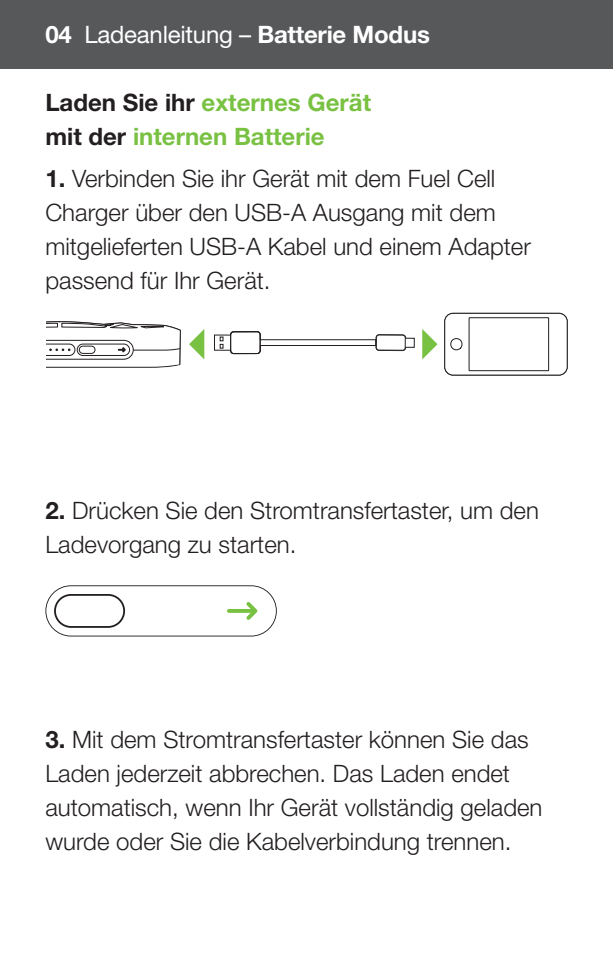
<style>
.page{position:relative;width:613px;height:964px;background:#fff}
.page>*{position:absolute;margin:0;border:0;box-sizing:border-box;transform-origin:0 0}
.t1{font:300 24px/34px "Helvetica Neue LT Pro";color:#231f20}
.t2{font:700 24px/34px "Helvetica Neue LT Pro";color:#79c142}
.t3{font:700 24px "Helvetica Neue LT Pro";letter-spacing:-.01em;color:#fff}
.s1{font-weight:400}
.s2{color:#231f20}
.s3{font-weight:700}
</style>
<div class="page">
<div style="left:0;top:0;width:612px;height:68px;background:#57585a"></div>
<svg style="left:45px;top:585px;width:232px;height:51px"></svg>
<div style="left:444px;top:313px;width:123px;height:62px;border:1px solid #231f20;border-radius:8px"></div>
<svg style="left:450px;top:338px;width:13px;height:12px"></svg>
<div style="left:468px;top:317px;width:80px;height:54px;border:1px solid #231f20"></div>
<svg style="left:422px;top:329px;width:15px;height:30px"></svg>
<svg style="left:214px;top:331px;width:201px;height:23px"></svg>
<svg style="left:46px;top:321px;width:158px;height:47px"></svg>
<p class="t3" style="left:45px;top:19px;width:386px">04 <span class="s1">Ladeanleitung –</span> Batterie Modus</p>
<p class="t2" style="left:45px;top:85px;width:327px"><span class="s2">Laden Sie ihr</span> externes Gerät <span class="s2">mit der</span> internen Batterie</p>
<p class="t1" style="left:45px;top:161px;width:486px"><span class="s3">1.</span> Verbinden Sie ihr Gerät mit dem Fuel Cell Charger über den USB-A Ausgang mit dem mitgelieferten USB-A Kabel und einem Adapter passend für Ihr Gerät.</p>
<p class="t1" style="left:45px;top:492px;width:495px"><span class="s3">2.</span> Drücken Sie den Stromtransfertaster, um den<br>Ladevorgang zu starten.</p>
<p class="t1" style="left:45px;top:722px;width:498px"><span class="s3">3.</span> Mit dem Stromtransfertaster können Sie das Laden jederzeit abbrechen. Das Laden endet automatisch, wenn Ihr Gerät vollständig geladen wurde oder Sie die Kabelverbindung trennen.</p>
</div>
